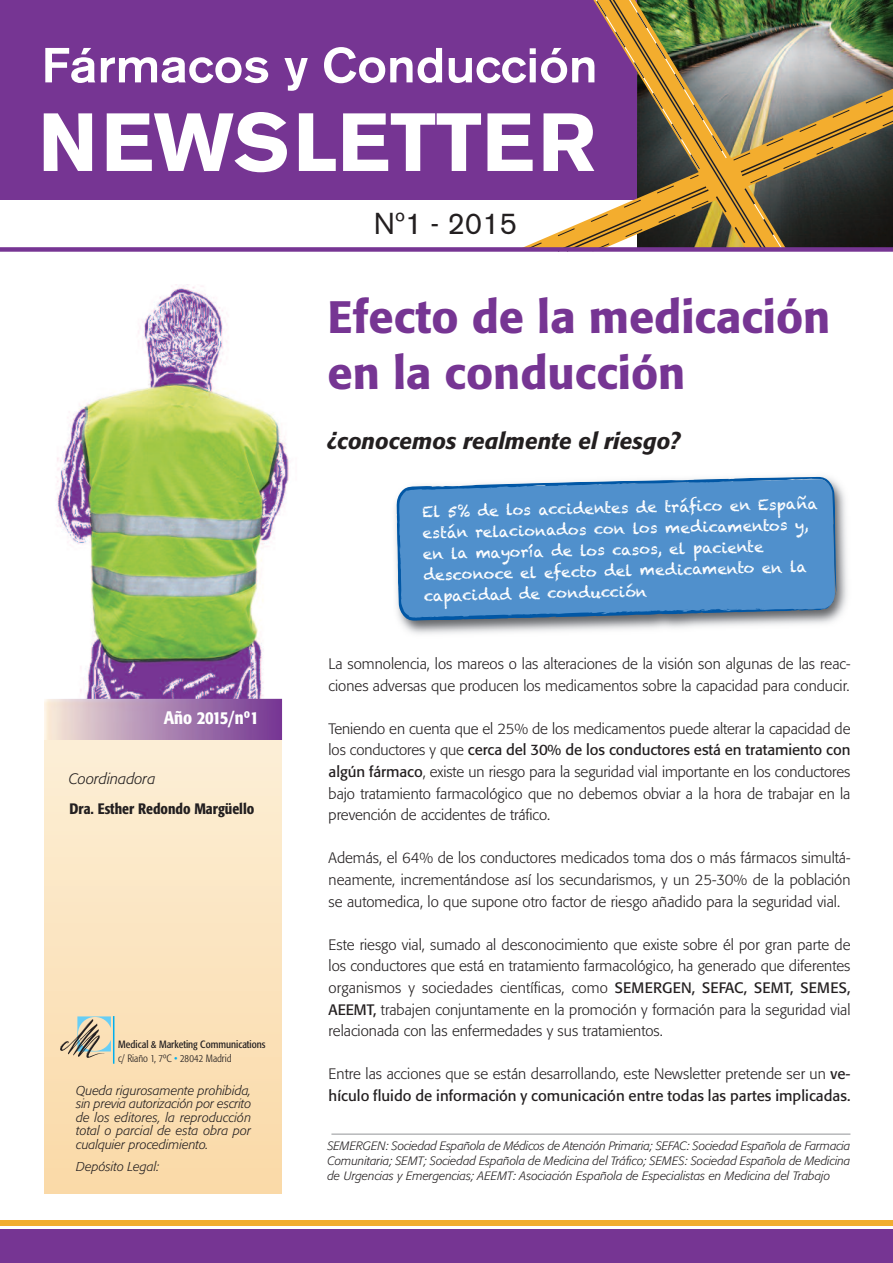
<style>
.page{position:relative;width:893px;height:1263px;background:#fff}
.page>*{position:absolute;margin:0;border:0;box-sizing:border-box;transform-origin:0 0}
.t1{font:500 45px/56.6px "Formata";color:#763593}
.t2{font:30px "Akzidenz Grotesk BE";color:#231f20}
.t3{font:italic 500 22.5px "Formata";color:#231f20}
.t4{font:500 condensed 18px "Formata";color:#fff}
.t5{font:300 15px/21.6px "Formata";color:#231f20;text-align:justify}
.t6{font:15px/21.1px "Chalkduster";color:#fff}
.t7{font:15px/21.6px "Formata";letter-spacing:.005em;color:#231f20}
.t8{font:500 condensed 15px "Formata";color:#231f20}
.t9{font:italic 300 15px "Formata";color:#231f20}
.t10{font:italic 300 12.75px/13.5px "Formata";color:#231f20;text-align:justify}
.t11{font:italic 300 12px/15px "Formata";color:#231f20;text-align:justify}
.t12{font:condensed 10.5px/13.5px "Formata";color:#231f20}
.s1{font-weight:300}
.s2{font-weight:300;color:#00aeef}
.s3{font-weight:400}
</style>
<div class="page">
<div style="left:0;top:1229px;width:893px;height:34px;background:#763593"></div>
<div style="left:0;top:1220px;width:893px;height:6px;background:#f2ad2e"></div>
<div style="left:1px;top:0;width:892px;height:199px;background:#763593"></div>
<svg style="left:44px;top:113px;width:48px;height:58px"></svg>
<svg style="left:45px;top:48px;width:50px;height:35px"></svg>
<svg style="left:101px;top:0;width:792px;height:247px"></svg>
<div style="left:1px;top:247px;width:892px;height:5px;background:#763593"></div>
<img style="left:394px;top:476px;width:454px;height:158px">
<svg style="left:396px;top:477px;width:440px;height:144px;fill:#5090cc"></svg>
<svg style="left:832px;top:590px;width:4px;height:14px"></svg>
<hr style="left:331px;top:1134px;width:519px;height:1px;background:#939598">
<div style="left:44px;top:700px;width:238px;height:494px;background:linear-gradient(to bottom,#fdf1da,#fad9a7)"></div>
<svg style="left:60px;top:1016px;width:51px;height:42px"></svg>
<hr style="left:113px;top:1016px;width:1px;height:48px;background:#00aeef">
<img style="left:56px;top:285px;width:233px;height:413px">
<img style="left:45px;top:699px;width:237px;height:1px">
<img style="left:44px;top:700px;width:238px;height:40px">
<p class="t4" style="left:164px;top:711px;width:97px">Año 2015/nº1</p>
<p class="t9" style="left:69px;top:772px;width:88px">Coordinadora</p>
<p class="t8" style="left:70px;top:802px;width:186px">Dra. Esther Redondo Margüello</p>
<p class="t12" style="left:118px;top:1039px;width:149px">Medical &amp; Marketing Communications <span class="s1">c/ Riaño 1, 7ºC</span> <span class="s2">•</span> <span class="s1">28042 Madrid</span></p>
<p class="t10" style="left:76px;top:1084px;width:177px">Queda rigurosamente prohibida, sin previa autorización por escrito de los editores, la reproducción total o parcial de esta obra por cualquier procedimiento.</p>
<p class="t10" style="left:76px;top:1160px;width:85px">Depósito Legal:</p>
<h2 class="t2" style="left:374px;top:213px;width:145px">Nº1 - 2015</h2>
<h1 class="t1" style="left:327px;top:292px;width:505px">Efecto de la medicación en la conducción</h1>
<h3 class="t3" style="left:327px;top:432px;width:354px">¿conocemos realmente el riesgo?</h3>
<p class="t6" style="left:422px;top:500px;width:397px;rotate:-1deg">El 5% de los accidentes de tráfi co en España están relacionados con los medicamentos y, en la mayoría de los casos, el paciente desconoce el efecto del medicamento en la capacidad de conducción</p>
<p class="t5" style="left:329px;top:654px;width:523px">La somnolencia, los mareos o las alteraciones de la visión son algunas de las reac&shy;ciones adversas que producen los medicamentos sobre la capacidad para conducir.</p>
<p class="t5" style="left:329px;top:719px;width:523px">Teniendo en cuenta que el 25% de los medicamentos puede alterar la capacidad de los conductores y que <span class="s3">cerca del 30% de los conductores está en tratamiento con algún fármaco</span>, existe un riesgo para la seguridad vial importante en los conductores bajo tratamiento farmacológico que no debemos obviar a la hora de trabajar en la prevención de accidentes de tráfico.</p>
<p class="t5" style="left:329px;top:848px;width:523px">Además, el 64% de los conductores medicados toma dos o más fármacos simultá&shy;neamente, incrementándose así los secundarismos, y un 25-30% de la población se automedica, lo que supone otro factor de riesgo añadido para la seguridad vial.</p>
<p class="t5" style="left:329px;top:935px;width:523px">Este riesgo vial, sumado al desconocimiento que existe sobre él por gran parte de los conductores que está en tratamiento farmacológico, ha generado que diferentes organismos y sociedades científicas, como <span class="s3">SEMERGEN, SEFAC, SEMT, SEMES, AEEMT,</span> trabajen conjuntamente en la promoción y formación para la seguridad vial relacionada con las enfermedades y sus tratamientos.</p>
<p class="t7" style="left:329px;top:1065px;width:523px"><span class="s1">Entre las acciones que se están desarrollando, este Newsletter pretende ser un</span> ve&shy;hículo fluido de información y comunicación entre todas las partes implicadas.</p>
<p class="t11" style="left:327px;top:1139px;width:525px">SEMERGEN: Sociedad Española de Médicos de Atención Primaria; SEFAC: Sociedad Española de Farmacia Comunitaria; SEMT; Sociedad Española de Medicina del Tráfico; SEMES: Sociedad Española de Medicina de Urgencias y Emergencias; AEEMT: Asociación Española de Especialistas en Medicina del Trabajo</p>
</div>
